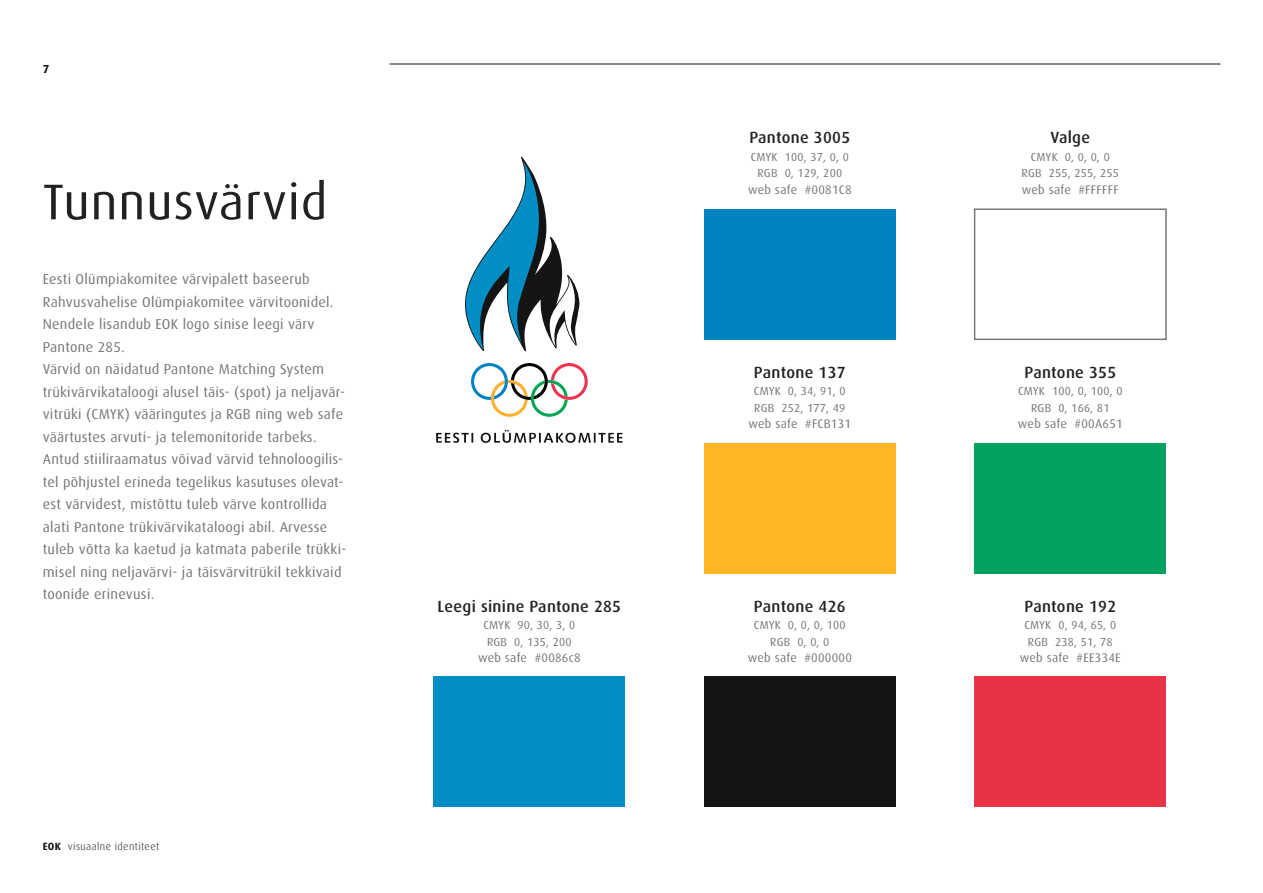
<style>
.page{position:relative;width:1263px;height:893px;background:#fff}
.page>*{position:absolute;margin:0;border:0;box-sizing:border-box;transform-origin:0 0}
.t1{font:50.25px "Dax";letter-spacing:.02em;color:#222}
.t2{font:500 16.2px "Dax";letter-spacing:.02em;color:#222}
.t3{font:14.25px/22.5px "Dax";letter-spacing:.02em;color:#757574}
.t4{font:12.45px "Dax";letter-spacing:.02em;color:#757574}
.t5{font:700 11.7px "Dax";color:#131413}
.t6{font:11.55px/16.5px "Dax";letter-spacing:.02em;color:#757574;text-align:center}
.t7{font:300 10.5px "Dax";letter-spacing:.04em;color:#131413}
.s1{font-weight:700}
</style>
<div class="page">
<hr style="left:389px;top:64px;width:831px;height:1px;background:#131413">
<div style="left:704px;top:677px;width:192px;height:130px;background:#131413"></div>
<div style="left:434px;top:677px;width:191px;height:130px;background:#008ec5"></div>
<div style="left:704px;top:443px;width:192px;height:130px;background:#fdb626"></div>
<div style="left:974px;top:443px;width:192px;height:130px;background:#00a25e"></div>
<div style="left:974px;top:677px;width:192px;height:130px;background:#e83246"></div>
<div style="left:704px;top:209px;width:192px;height:130px;background:#0083c0"></div>
<div style="left:974px;top:208px;width:193px;height:132px;background:#fff;border:1px solid #757574"></div>
<svg style="left:436px;top:430px;width:186px;height:13px"></svg>
<svg style="left:465px;top:156px;width:115px;height:196px"></svg>
<svg style="left:471px;top:363px;width:117px;height:54px"></svg>
<p class="t5" style="left:43px;top:62px;width:8px">7</p>
<h1 class="t1" style="left:43px;top:174px;width:286px">Tunnusvärvid</h1>
<p class="t3" style="left:43px;top:268px;width:305px">Eesti Olümpiakomitee värvipalett baseerub Rahvusvahelise Olümpiakomitee värvitoonidel.<br>Nendele lisandub EOK logo sinise leegi värv Pantone 285.<br>Värvid on näidatud Pantone Matching System trükivärvikataloogi alusel täis- (spot) ja neljavär&shy;vitrüki (CMYK) vääringutes ja RGB ning web safe väärtustes arvuti- ja telemonitoride tarbeks.<br>Antud stiiliraamatus võivad värvid tehnoloogilis&shy;tel põhjustel erineda tegelikus kasutuses olevat&shy;est värvidest, mistõttu tuleb värve kontrollida alati Pantone trükivärvikataloogi abil. Arvesse tuleb võtta ka kaetud ja katmata paberile trükki&shy;misel ning neljavärvi- ja täisvärvitrükil tekkivaid toonide erinevusi.</p>
<p class="t7" style="left:43px;top:840px;width:118px"><span class="s1">EOK</span> visuaalne identiteet</p>
<p class="t2" style="left:438px;top:597px;width:185px">Leegi sinine Pantone 285</p>
<p class="t6" style="left:483px;top:617px;width:93px">CMYK 90, 30, 3, 0<br>RGB 0, 135, 200</p>
<p class="t4" style="left:478px;top:651px;width:104px">web safe #0086c8</p>
<p class="t2" style="left:749px;top:129px;width:102px">Pantone 3005</p>
<p class="t6" style="left:751px;top:149px;width:100px">CMYK 100, 37, 0, 0<br>RGB 0, 129, 200</p>
<p class="t4" style="left:748px;top:183px;width:105px">web safe #0081C8</p>
<p class="t2" style="left:754px;top:363px;width:93px">Pantone 137</p>
<p class="t6" style="left:754px;top:383px;width:93px;text-align:left">CMYK 0, 34, 91, 0<br>RGB 252, 177, 49</p>
<p class="t4" style="left:748px;top:417px;width:104px">web safe #FCB131</p>
<p class="t2" style="left:754px;top:597px;width:93px">Pantone 426</p>
<p class="t6" style="left:754px;top:617px;width:93px">CMYK 0, 0, 0, 100<br>RGB 0, 0, 0</p>
<p class="t4" style="left:748px;top:651px;width:106px">web safe #000000</p>
<p class="t2" style="left:1050px;top:128px;width:41px">Valge</p>
<p class="t6" style="left:1021px;top:148px;width:99px">CMYK 0, 0, 0, 0<br>RGB 255, 255, 255</p>
<p class="t4" style="left:1022px;top:182px;width:99px">web safe #FFFFFF</p>
<p class="t2" style="left:1024px;top:363px;width:93px">Pantone 355</p>
<p class="t6" style="left:1018px;top:383px;width:106px">CMYK 100, 0, 100, 0<br>RGB 0, 166, 81</p>
<p class="t4" style="left:1018px;top:417px;width:106px">web safe #00A651</p>
<p class="t2" style="left:1024px;top:597px;width:93px">Pantone 192</p>
<p class="t6" style="left:1024px;top:617px;width:93px">CMYK 0, 94, 65, 0<br>RGB 238, 51, 78</p>
<p class="t4" style="left:1020px;top:651px;width:102px">web safe #EE334E</p>
</div>
